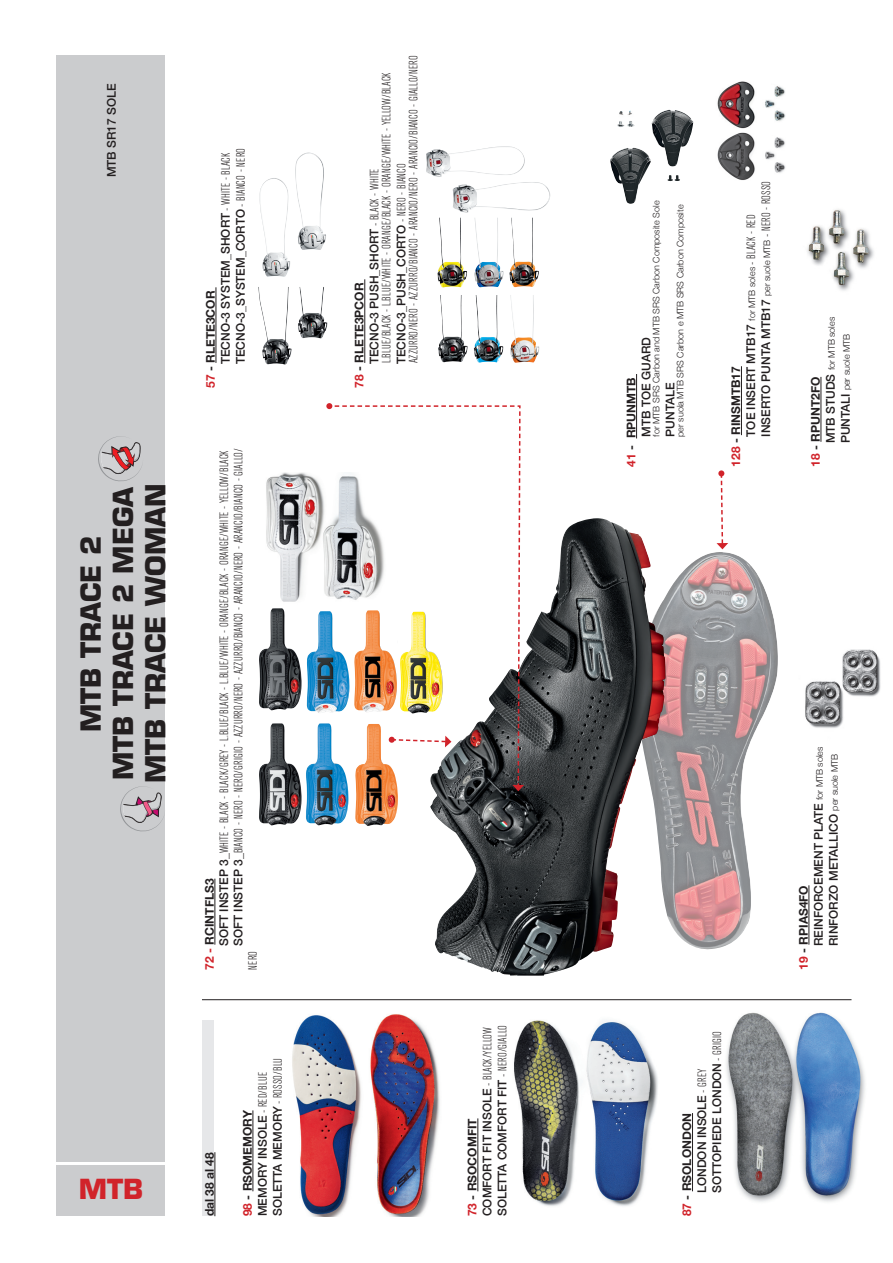
<style>
.page{position:relative;width:893px;height:1263px;background:#fff}
.page>*{position:absolute;margin:0;border:0;box-sizing:border-box;transform-origin:0 0}
.t1{font:700 27px/32.4px "Eurostile";color:#231f20;text-align:center}
.t2{font:700 27px "Eurostile";color:#d1232a}
.t3{font:500 12px/15px "Helvetica Neue";color:#231f20}
.t4{font:300 condensed 12px/14.4px "Akzidenz Grotesk BE";letter-spacing:.01em;color:#231f20}
.t5{font:700 12px "Helvetica Neue";color:#231f20}
.t6{font:300 9px/15px "Helvetica Neue";color:#231f20}
.s1{font-weight:300;font-size:9px}
.s2{font-family:"Akzidenz Grotesk BE";font-weight:300;font-stretch:condensed}
.s3{color:#d1232a}
.s4{font-family:"Helvetica Neue";font-weight:500;font-stretch:normal}
.s5{font-weight:700;color:#d1232a}
.s6{font-weight:700}
.s7{font-weight:500;font-size:12px}
</style>
<div class="page">
<img style="left:633px;top:552px;width:145px;height:398px">
<img style="left:430px;top:527px;width:186px;height:449px">
<div style="left:56px;top:55px;width:109px;height:1161px;background:#cbccce"></div>
<svg style="left:326px;top:403px;width:198px;height:388px"></svg>
<img style="left:805px;top:649px;width:76px;height:79px">
<hr style="left:809px;top:885px;width:1px;height:60px;background:#231f20">
<img style="left:807px;top:209px;width:67px;height:82px">
<hr style="left:821px;top:377px;width:1px;height:65px;background:#231f20">
<hr style="left:202px;top:999px;width:649px;height:1px;background:#231f20">
<hr style="left:215px;top:879px;width:1px;height:66px;background:#231f20">
<hr style="left:364px;top:279px;width:1px;height:84px;background:#231f20">
<img style="left:474px;top:295px;width:29px;height:68px">
<img style="left:474px;top:218px;width:30px;height:69px">
<img style="left:509px;top:218px;width:30px;height:69px">
<img style="left:510px;top:295px;width:30px;height:68px">
<img style="left:438px;top:295px;width:30px;height:67px">
<img style="left:437px;top:218px;width:30px;height:70px">
<img style="left:426px;top:146px;width:99px;height:31px">
<hr style="left:216px;top:287px;width:1px;height:76px;background:#231f20">
<img style="left:258px;top:287px;width:69px;height:53px">
<img style="left:268px;top:152px;width:58px;height:98px">
<img style="left:617px;top:110px;width:77px;height:57px">
<hr style="left:636px;top:374px;width:1px;height:64px;background:#231f20">
<hr style="left:55px;top:1162px;width:110px;height:3px;background:#fff">
<img style="left:723px;top:1000px;width:142px;height:202px">
<hr style="left:692px;top:1113px;width:1px;height:78px;background:#231f20">
<hr style="left:478px;top:1118px;width:1px;height:73px;background:#231f20">
<img style="left:514px;top:1020px;width:144px;height:186px">
<hr style="left:253px;top:1110px;width:1px;height:81px;background:#231f20">
<img style="left:292px;top:1014px;width:148px;height:202px">
<div style="left:202px;top:1020px;width:12px;height:196px;background:#e6e7e9"></div>
<hr style="left:215px;top:1152px;width:1px;height:64px;background:#231f20">
<img style="left:266px;top:472px;width:125px;height:147px">
<img style="left:306px;top:723px;width:42px;height:102px">
<img style="left:306px;top:611px;width:43px;height:102px">
<img style="left:259px;top:723px;width:43px;height:102px">
<img style="left:355px;top:724px;width:43px;height:102px">
<img style="left:397px;top:611px;width:46px;height:103px">
<img style="left:354px;top:610px;width:43px;height:102px">
<img style="left:259px;top:608px;width:43px;height:102px">
<img style="left:717px;top:81px;width:69px;height:48px">
<hr style="left:741px;top:366px;width:1px;height:69px;background:#231f20">
<img style="left:717px;top:132px;width:69px;height:48px">
<svg style="left:120px;top:786px;width:44px;height:45px"></svg>
<svg style="left:98px;top:436px;width:44px;height:45px"></svg>
<svg style="left:716px;top:470px;width:12px;height:79px"></svg>
<p class="t3" style="left:103px;top:177px;width:95px;rotate:-90deg">MTB SR17 SOLE</p>
<h1 class="t1" style="left:75px;top:783px;width:301px;rotate:-90deg">MTB TRACE 2<br>MTB TRACE 2 MEGA<br>MTB TRACE WOMAN</h1>
<h1 class="t2" style="left:79px;top:1173px;width:66px">MTB</h1>
<p class="t3" style="left:217px;top:364px;width:218px;rotate:-90deg">TECNO-3 SYSTEM_SHORT <span class="s1">-</span> <span class="s2">WHITE - BLACK<br></span>TECNO-3_SYSTEM_CORTO <span class="s1">-</span> <span class="s2">BIANCO - NERO</span></p>
<p class="t5" style="left:201px;top:388px;width:99px;rotate:-90deg"><span class="s3">57</span> - RLETE3COR</p>
<p class="t4" style="left:217px;top:946px;width:499px;rotate:-90deg"><span class="s4">SOFT INSTEP 3_</span>WHITE - BLACK - BLACK/GREY - L.BLUE/BLACK - L.BLUE/WHITE - ORANGE/BLACK - ORANGE/WHITE - YELLOW/BLACK<br><span class="s4">SOFT INSTEP 3_</span>BIANCO - NERO - NERO/GRIGIO - AZZURRO/NERO - AZZURRO/BIANCO - ARANCIO/NERO - ARANCIO/BIANCO - GIALLO/</p>
<p class="t5" style="left:200px;top:969px;width:92px;rotate:-90deg"><span class="s3">72 -</span> RCINTFLS3</p>
<p class="t4" style="left:246px;top:969px;width:20px;rotate:-90deg">NERO</p>
<p class="t5" style="left:200px;top:1216px;width:65px;rotate:-90deg">dal 38 al 48</p>
<p class="t3" style="left:239px;top:1216px;width:160px;rotate:-90deg"><span class="s5">98</span> <span class="s6">- RSOMEMORY<br></span>MEMORY INSOLE <span class="s1">-</span> <span class="s2">RED/BLUE<br></span>SOLETTA MEMORY <span class="s1">-</span> <span class="s2">ROSSO/BLU</span></p>
<p class="t4" style="left:407px;top:363px;width:309px;rotate:-90deg">AZZURRO/NERO - AZZURRO/BIANCO - ARANCIO/NERO - ARANCIO/BIANCO - GIALLO/NERO</p>
<p class="t4" style="left:380px;top:363px;width:292px;rotate:-90deg">L.BLUE/BLACK - L.BLUE/WHITE - ORANGE/BLACK - ORANGE/WHITE - YELLOW/BLACK</p>
<p class="t3" style="left:393px;top:364px;width:202px;rotate:-90deg">TECNO-3_PUSH_CORTO <span class="s1">-</span> <span class="s2">NERO - BIANCO</span></p>
<p class="t3" style="left:351px;top:364px;width:197px;text-indent:-23px;rotate:-90deg"><span class="s5">78</span> <span class="s6">- RLETE3PCOR<br></span>TECNO-3 PUSH_SHORT <span class="s1">-</span> <span class="s2">BLACK - WHITE</span></p>
<p class="t3" style="left:464px;top:1216px;width:192px;rotate:-90deg"><span class="s5">73</span> <span class="s6">- RSOCOMFIT<br></span>COMFORT FIT INSOLE <span class="s1">-</span> <span class="s2">BLACK/YELLOW<br></span>SOLETTA COMFORT FIT <span class="s1">-</span> <span class="s2">NERO/GIALLO</span></p>
<p class="t6" style="left:648px;top:437px;width:237px;rotate:-90deg">for MTB SRS Carbon and MTB SRS Carbon Composite Sole</p>
<p class="t6" style="left:672px;top:437px;width:233px;rotate:-90deg">per suola MTB SRS Carbon e MTB SRS Carbon Composite</p>
<p class="t3" style="left:623px;top:437px;width:101px;text-indent:-30px;rotate:-90deg"><span class="s5">41</span> <span class="s6">- RPUNMTB<br></span>MTB TOE GUARD</p>
<p class="t3" style="left:662px;top:437px;width:55px;rotate:-90deg">PUNTALE</p>
<p class="t3" style="left:727px;top:437px;width:257px;text-indent:-30px;rotate:-90deg"><span class="s5">128</span> <span class="s6">- RINSMTB17<br></span>TOE INSERT MTB17 <span class="s1">for MTB soles -</span> <span class="s2">BLACK - RED<br></span>INSERTO PUNTA MTB17 <span class="s1">per suole MTB -</span> <span class="s2">NERO - ROSSO</span></p>
<p class="t6" style="left:823px;top:443px;width:128px;rotate:-90deg"><span class="s7">MTB STUDS</span> for MTB soles<br><span class="s7">PUNTALI</span> per suole MTB</p>
<p class="t5" style="left:806px;top:467px;width:91px;rotate:-90deg"><span class="s3">18</span> - RPUNT2FO</p>
<p class="t3" style="left:679px;top:1193px;width:164px;text-indent:-23px;rotate:-90deg"><span class="s5">87</span> <span class="s6">- RSOLONDON<br></span>LONDON INSOLE <span class="s1">-</span> <span class="s2">GREY<br></span>SOTTOPIEDE LONDON <span class="s1">-</span> <span class="s2">GRIGIO</span></p>
<p class="t3" style="left:795px;top:946px;width:201px;text-indent:-23px;rotate:-90deg"><span class="s5">19</span> <span class="s6">- RPIAS4FO<br></span>REINFORCEMENT PLATE <span class="s1">for MTB soles<br></span>RINFORZO METALLICO <span class="s1">per suole MTB</span></p>
</div>
